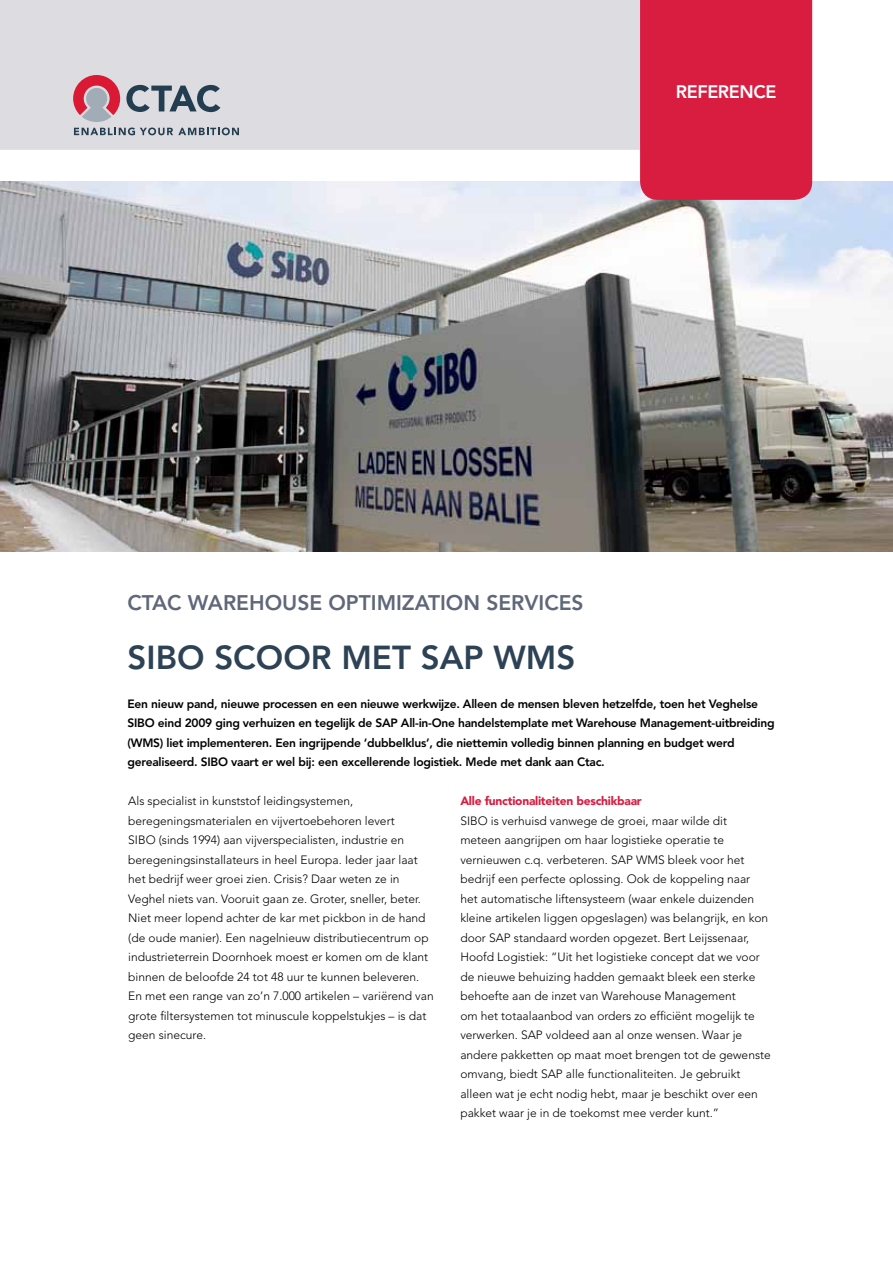
<style>
.page{position:relative;width:893px;height:1263px;background:#fff}
.page>*{position:absolute;margin:0;border:0;box-sizing:border-box;transform-origin:0 0}
.t1{font:800 33px "Avenir LT";color:#2d4255}
.t2{font:800 21px "Avenir LT";color:#5f6778}
.t3{font:800 18px "Avenir LT";color:#fff}
.t4{font:300 12px/19.5px "Avenir LT";color:#000}
.t5{font:800 12px/19.5px "Avenir LT";letter-spacing:-.02em;color:#000}
.t6{font:900 12px "Avenir LT";letter-spacing:-.02em;color:#d81d41}
</style>
<div class="page">
<div style="left:0;top:0;width:640px;height:150px;background:#dddce0"></div>
<img style="left:0;top:181px;width:893px;height:370px">
<div style="left:640px;top:0;width:172px;height:200px;background:#d81d41"></div>
<svg style="left:73px;top:75px;width:47px;height:47px;background:#ca7e8d"></svg>
<svg style="left:126px;top:85px;width:94px;height:27px;background:#8b96a1"></svg>
<svg style="left:74px;top:128px;width:165px;height:7px"></svg>
<h3 class="t3" style="left:676px;top:81px;width:44px">Reference</h3>
<h2 class="t2" style="left:128px;top:590px;width:457px">CTAC WAREHOUSE OPTIMIZATION SERVICES</h2>
<h1 class="t1" style="left:128px;top:638px;width:449px">SIBO SCOOR MET SAP WMS</h1>
<p class="t5" style="left:128px;top:694px;width:648px">Een nieuw pand, nieuwe processen en een nieuwe werkwijze. Alleen de mensen bleven hetzelfde, toen het Veghelse SIBO eind 2009 ging verhuizen en tegelijk de SAP All-in-One handelstemplate met Warehouse Management-uitbreiding (WMS) liet implementeren. Een ingrijpende ‘dubbelklus’, die niettemin volledig binnen planning en budget werd gerealiseerd. SIBO vaart er wel bij: een excellerende logistiek. Mede met dank aan Ctac.</p>
<p class="t4" style="left:128px;top:791px;width:307px">Als specialist in kunststof leidingsystemen, beregeningsmaterialen en vijvertoebehoren levert<br>SIBO (sinds 1994) aan vijverspecialisten, industrie en beregeningsinstallateurs in heel Europa. Ieder jaar laat het bedrijf weer groei zien. Crisis? Daar weten ze in Veghel niets van. Vooruit gaan ze. Groter, sneller, beter.<br>Niet meer lopend achter de kar met pickbon in de hand (de oude manier). Een nagelnieuw distributiecentrum op industrieterrein Doornhoek moest er komen om de klant binnen de beloofde 24 tot 48 uur te kunnen beleveren.<br>En met een range van zo’n 7.000 artikelen – variërend van grote filtersystemen tot minuscule koppelstukjes – is dat geen sinecure.</p>
<p class="t6" style="left:460px;top:794px;width:183px">Alle functionaliteiten beschikbaar</p>
<p class="t4" style="left:460px;top:811px;width:312px">SIBO is verhuisd vanwege de groei, maar wilde dit meteen aangrijpen om haar logistieke operatie te vernieuwen c.q. verbeteren. SAP WMS bleek voor het bedrijf een perfecte oplossing. Ook de koppeling naar<br>het automatische liftensysteem (waar enkele duizenden kleine artikelen liggen opgeslagen) was belangrijk, en kon door SAP standaard worden opgezet. Bert Leijssenaar, Hoofd Logistiek: “Uit het logistieke concept dat we voor de nieuwe behuizing hadden gemaakt bleek een sterke behoefte aan de inzet van Warehouse Management<br>om het totaalaanbod van orders zo efficiënt mogelijk te verwerken. SAP voldeed aan al onze wensen. Waar je andere pakketten op maat moet brengen tot de gewenste omvang, biedt SAP alle functionaliteiten. Je gebruikt alleen wat je echt nodig hebt, maar je beschikt over een pakket waar je in de toekomst mee verder kunt.”</p>
</div>
